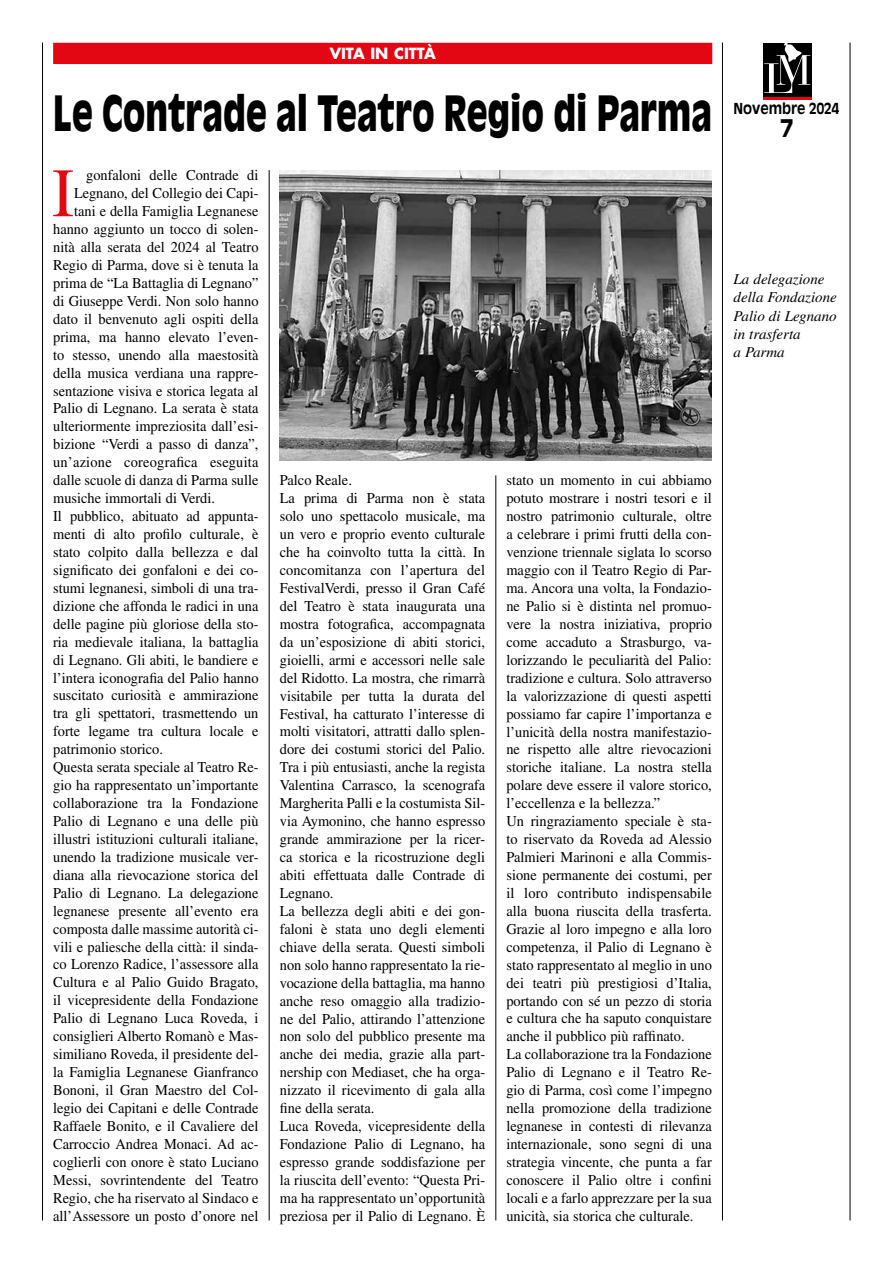
<style>
.page{position:relative;width:893px;height:1263px;background:#fff}
.page>*{position:absolute;margin:0;border:0;box-sizing:border-box;transform-origin:0 0}
.t1{font:69.15px "Times LT Std";color:#e30613;scale:.96 1}
.t2{font:900 48px "Antique Olive Std";color:#000;scale:.71 1}
.t3{font:700 24px "Antique Olive Std";color:#000}
.t4{font:15px/18px "Times LT Std";color:#000;scale:.96 1}
.t5{font:italic 15px/18.1px "Times LT Std";color:#000}
.t6{font:700 15px "Antique Olive Std";color:#000;scale:.9 1}
.t7{font:700 15px "Futura Std";color:#fff}
</style>
<div class="page">
<div style="left:763px;top:44px;width:48px;height:54px;background:#000"></div>
<hr style="left:763px;top:98px;width:48px;height:2px;background:#e30613">
<svg style="left:764px;top:43px;width:46px;height:50px"></svg>
<hr style="left:850px;top:43px;width:1px;height:1177px;background:#000">
<hr style="left:722px;top:43px;width:1px;height:1177px;background:#000">
<div style="left:53px;top:43px;width:659px;height:21px;background:#e30613"></div>
<hr style="left:42px;top:43px;width:1px;height:1177px;background:#000">
<hr style="left:269px;top:170px;width:1px;height:1050px;background:#000">
<hr style="left:495px;top:475px;width:1px;height:745px;background:#000">
<img style="left:280px;top:170px;width:432px;height:290px">
<p class="t7" style="left:330px;top:43px;width:108px">VITA IN CITTÀ</p>
<h2 class="t2" style="left:53px;top:84px;width:930px">Le Contrade al Teatro Regio di Parma</h2>
<h1 class="t1" style="left:52px;top:154px;width:25px">I</h1>
<p class="t4" style="left:86px;top:166px;width:181px">gonfaloni delle Contrade di</p>
<p class="t4" style="left:74px;top:184px;width:194px">Legnano, del Collegio dei Capi-</p>
<p class="t4" style="left:74px;top:202px;width:194px">tani e della Famiglia Legnanese</p>
<p class="t4" style="left:53px;top:220px;width:215px">hanno aggiunto un tocco di solen-</p>
<p class="t4" style="left:53px;top:238px;width:215px">nità alla serata del 2024 al Teatro</p>
<p class="t4" style="left:53px;top:256px;width:215px">Regio di Parma, dove si è tenuta la</p>
<p class="t4" style="left:53px;top:274px;width:215px">prima de “La Battaglia di Legnano”</p>
<p class="t4" style="left:53px;top:292px;width:215px">di Giuseppe Verdi. Non solo hanno</p>
<p class="t4" style="left:53px;top:310px;width:215px">dato il benvenuto agli ospiti della</p>
<p class="t4" style="left:53px;top:328px;width:215px">prima, ma hanno elevato l’even-</p>
<p class="t4" style="left:53px;top:346px;width:215px">to stesso, unendo alla maestosità</p>
<p class="t4" style="left:53px;top:363px;width:215px">della musica verdiana una rappre-</p>
<p class="t4" style="left:53px;top:381px;width:215px">sentazione visiva e storica legata al</p>
<p class="t4" style="left:53px;top:399px;width:215px">Palio di Legnano. La serata è stata</p>
<p class="t4" style="left:53px;top:417px;width:215px">ulteriormente impreziosita dall’esi-</p>
<p class="t4" style="left:53px;top:435px;width:215px">bizione “Verdi a passo di danza”,</p>
<p class="t4" style="left:53px;top:453px;width:216px">un’azione coreografica eseguita</p>
<p class="t4" style="left:53px;top:471px;width:215px">dalle scuole di danza di Parma sulle</p>
<p class="t4" style="left:53px;top:489px;width:170px">musiche immortali di Verdi.</p>
<p class="t4" style="left:53px;top:507px;width:215px">Il pubblico, abituato ad appunta-</p>
<p class="t4" style="left:53px;top:525px;width:215px">menti di alto profilo culturale, è</p>
<p class="t4" style="left:53px;top:543px;width:215px">stato colpito dalla bellezza e dal</p>
<p class="t4" style="left:53px;top:561px;width:215px">significato dei gonfaloni e dei co-</p>
<p class="t4" style="left:53px;top:579px;width:215px">stumi legnanesi, simboli di una tra-</p>
<p class="t4" style="left:53px;top:597px;width:215px">dizione che affonda le radici in una</p>
<p class="t4" style="left:53px;top:615px;width:215px">delle pagine più gloriose della sto-</p>
<p class="t4" style="left:53px;top:632px;width:215px">ria medievale italiana, la battaglia</p>
<p class="t4" style="left:53px;top:650px;width:215px">di Legnano. Gli abiti, le bandiere e</p>
<p class="t4" style="left:53px;top:668px;width:215px">l’intera iconografia del Palio hanno</p>
<p class="t4" style="left:53px;top:686px;width:215px">suscitato curiosità e ammirazione</p>
<p class="t4" style="left:53px;top:704px;width:215px">tra gli spettatori, trasmettendo un</p>
<p class="t4" style="left:53px;top:722px;width:215px">forte legame tra cultura locale e</p>
<p class="t4" style="left:53px;top:740px;width:116px">patrimonio storico.</p>
<p class="t4" style="left:53px;top:758px;width:215px">Questa serata speciale al Teatro Re-</p>
<p class="t4" style="left:53px;top:776px;width:215px">gio ha rappresentato un’importante</p>
<p class="t4" style="left:53px;top:794px;width:215px">collaborazione tra la Fondazione</p>
<p class="t4" style="left:53px;top:812px;width:215px">Palio di Legnano e una delle più</p>
<p class="t4" style="left:53px;top:830px;width:215px">illustri istituzioni culturali italiane,</p>
<p class="t4" style="left:53px;top:848px;width:215px">unendo la tradizione musicale ver-</p>
<p class="t4" style="left:53px;top:866px;width:215px">diana alla rievocazione storica del</p>
<p class="t4" style="left:53px;top:884px;width:215px">Palio di Legnano. La delegazione</p>
<p class="t4" style="left:53px;top:901px;width:215px">legnanese presente all’evento era</p>
<p class="t4" style="left:53px;top:919px;width:215px">composta dalle massime autorità ci-</p>
<p class="t4" style="left:53px;top:937px;width:215px">vili e paliesche della città: il sinda-</p>
<p class="t4" style="left:53px;top:955px;width:215px">co Lorenzo Radice, l’assessore alla</p>
<p class="t4" style="left:53px;top:973px;width:215px">Cultura e al Palio Guido Bragato,</p>
<p class="t4" style="left:53px;top:991px;width:215px">il vicepresidente della Fondazione</p>
<p class="t4" style="left:53px;top:1009px;width:215px">Palio di Legnano Luca Roveda, i</p>
<p class="t4" style="left:53px;top:1027px;width:215px">consiglieri Alberto Romanò e Mas-</p>
<p class="t4" style="left:53px;top:1045px;width:215px">similiano Roveda, il presidente del-</p>
<p class="t4" style="left:53px;top:1063px;width:215px">la Famiglia Legnanese Gianfranco</p>
<p class="t4" style="left:53px;top:1081px;width:215px">Bononi, il Gran Maestro del Col-</p>
<p class="t4" style="left:53px;top:1099px;width:215px">legio dei Capitani e delle Contrade</p>
<p class="t4" style="left:53px;top:1117px;width:215px">Raffaele Bonito, e il Cavaliere del</p>
<p class="t4" style="left:53px;top:1135px;width:215px">Carroccio Andrea Monaci. Ad ac-</p>
<p class="t4" style="left:53px;top:1153px;width:215px">coglierli con onore è stato Luciano</p>
<p class="t4" style="left:53px;top:1170px;width:215px">Messi, sovrintendente del Teatro</p>
<p class="t4" style="left:53px;top:1188px;width:215px">Regio, che ha riservato al Sindaco e</p>
<p class="t4" style="left:53px;top:1206px;width:215px">all’Assessore un posto d’onore nel</p>
<p class="t4" style="left:280px;top:471px;width:215px">Palco Reale.<br>La prima di Parma non è stata solo uno spettacolo musicale, ma un vero e proprio evento culturale che ha coinvolto tutta la città. In concomitanza con l’apertura del FestivalVerdi, presso il Gran Café del Teatro è stata inaugurata una mostra fotografica, accompagnata da un’esposizione di abiti storici, gioielli, armi e accessori nelle sale del Ridotto. La mostra, che rimarrà visitabile per tutta la durata del Festival, ha catturato l’interesse di molti visitatori, attratti dallo splen&shy;dore dei costumi storici del Palio.<br>Tra i più entusiasti, anche la regista Valentina Carrasco, la scenografa Margherita Palli e la costumista Sil&shy;via Aymonino, che hanno espresso grande ammirazione per la ricer&shy;ca storica e la ricostruzione degli abiti effettuata dalle Contrade di Legnano.<br>La bellezza degli abiti e dei gon&shy;faloni è stata uno degli elementi chiave della serata. Questi simboli non solo hanno rappresentato la rie&shy;vocazione della battaglia, ma hanno anche reso omaggio alla tradizio&shy;ne del Palio, attirando l’attenzione non solo del pubblico presente ma anche dei media, grazie alla part&shy;nership con Mediaset, che ha orga&shy;nizzato il ricevimento di gala alla fine della serata.<br>Luca Roveda, vicepresidente della Fondazione Palio di Legnano, ha espresso grande soddisfazione per la riuscita dell’evento: “Questa Pri&shy;ma ha rappresentato un’opportunità preziosa per il Palio di Legnano. È</p>
<p class="t4" style="left:506px;top:471px;width:216px">stato un momento in cui abbiamo potuto mostrare i nostri tesori e il nostro patrimonio culturale, oltre a celebrare i primi frutti della con&shy;venzione triennale siglata lo scorso maggio con il Teatro Regio di Par&shy;ma. Ancora una volta, la Fondazio&shy;ne Palio si è distinta nel promuo&shy;vere la nostra iniziativa, proprio come accaduto a Strasburgo, va&shy;lorizzando le peculiarità del Palio: tradizione e cultura. Solo attraverso la valorizzazione di questi aspetti possiamo far capire l’importanza e l’unicità della nostra manifestazio&shy;ne rispetto alle altre rievocazioni storiche italiane. La nostra stella polare deve essere il valore storico, l’eccellenza e la bellezza.”<br>Un ringraziamento speciale è sta&shy;to riservato da Roveda ad Alessio Palmieri Marinoni e alla Commis&shy;sione permanente dei costumi, per il loro contributo indispensabile alla buona riuscita della trasferta.<br>Grazie al loro impegno e alla loro competenza, il Palio di Legnano è stato rappresentato al meglio in uno dei teatri più prestigiosi d’Italia, portando con sé un pezzo di storia e cultura che ha saputo conquistare anche il pubblico più raffinato.<br>La collaborazione tra la Fondazione Palio di Legnano e il Teatro Re&shy;gio di Parma, così come l’impegno nella promozione della tradizione legnanese in contesti di rilevanza internazionale, sono segni di una strategia vincente, che punta a far conoscere il Palio oltre i confini locali e a farlo apprezzare per la sua unicità, sia storica che culturale.</p>
<p class="t6" style="left:733px;top:99px;width:119px">Novembre 2024</p>
<h3 class="t3" style="left:780px;top:113px;width:15px">7</h3>
<p class="t5" style="left:733px;top:270px;width:105px">La delegazione della Fondazione<br>Palio di Legnano in trasferta<br>a Parma</p>
</div>
